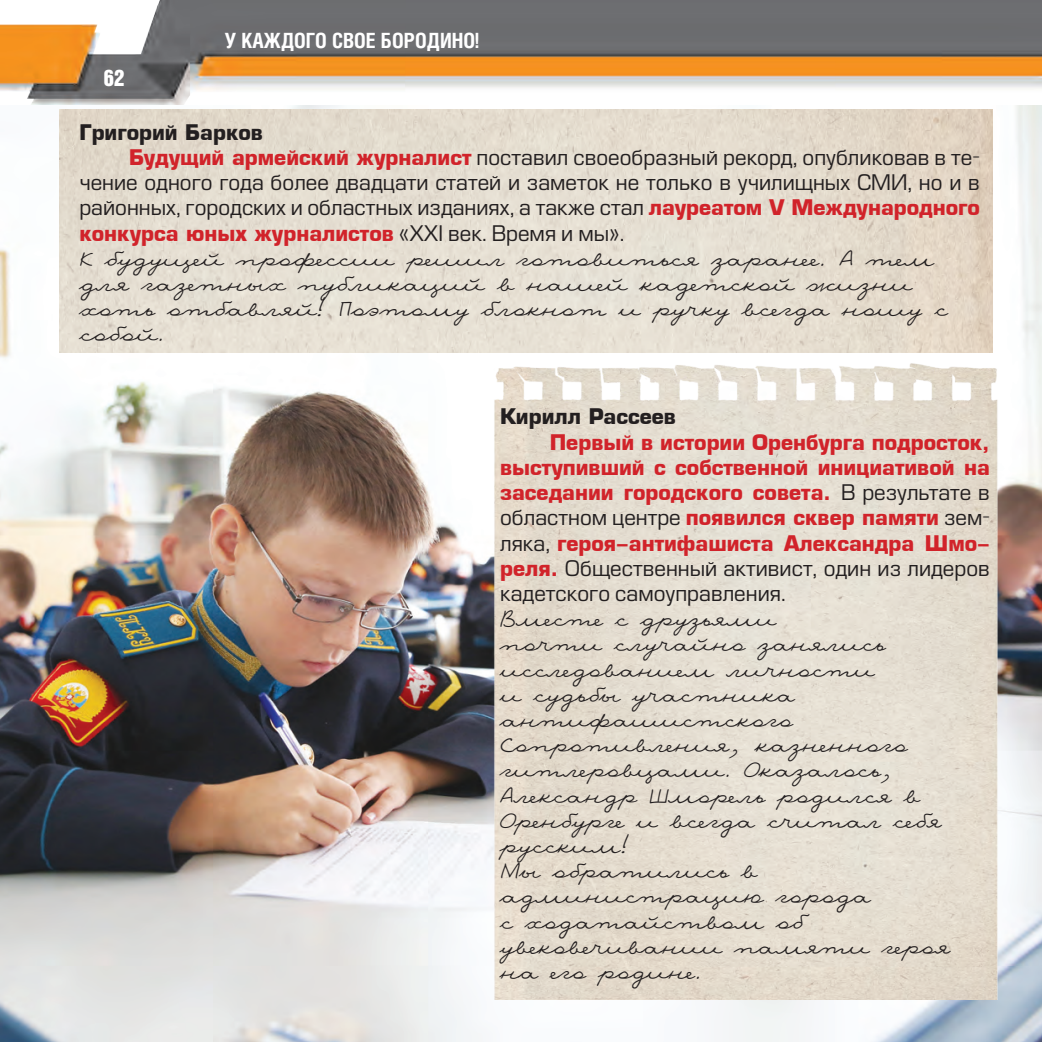
<style>
.page{position:relative;width:1042px;height:1042px;background:#fff}
.page>*{position:absolute;margin:0;border:0;box-sizing:border-box;transform-origin:0 0}
.t1{font:22.75px "Bastion Kontrast";color:#fff}
.t2{font:21px/25.2px "Nina CTT";color:#231f20}
.t3{font:700 21px/25.2px "Europe";color:#d1232a;text-align:justify}
.t4{font:21px "Europe";color:#231f20}
.t5{font:700 21px "Europe";color:#231f20}
.t6{font:700 21px "Helios Cond";color:#fff}
.s1{font-weight:700;color:#d1232a}
.s2{font-weight:400;color:#231f20}
</style>
<div class="page">
<img style="left:0;top:0;width:1042px;height:1042px">
<img style="left:60px;top:109px;width:932px;height:243px">
<img style="left:487px;top:352px;width:528px;height:648px">
<p class="t1" style="left:104px;top:66px;width:22px">62</p>
<p class="t6" style="left:225px;top:28px;width:256px">У КАЖДОГО СВОЕ БОРОДИНО!</p>
<p class="t5" style="left:79px;top:120px;width:185px">Григорий Барков</p>
<p class="t4" style="left:129px;top:145px;width:852px"><span class="s1">Будущий армейский журналист</span> поставил своеобразный рекорд, опубликовав в те-</p>
<p class="t4" style="left:79px;top:170px;width:902px">чение одного года более двадцати статей и заметок не только в училищных СМИ, но и в</p>
<p class="t4" style="left:79px;top:195px;width:902px">районных, городских и областных изданиях, а также стал <span class="s1">лауреатом V Международного</span></p>
<p class="t3" style="left:79px;top:220px;width:546px">конкурса юных журналистов <span class="s2">«XXI век. Время и мы».</span></p>
<p class="t2" style="left:79px;top:247px;width:870px">К будущей профессии решил готовиться заранее. А тем для газетных публикаций в нашей кадетской жизни хоть отбавляй! Поэтому блокнот и ручку всегда ношу с собой.</p>
<p class="t5" style="left:500px;top:404px;width:177px">Кирилл Рассеев</p>
<p class="t3" style="left:500px;top:429px;width:491px;text-indent:50px">Первый в истории Оренбурга подросток, выступивший с собственной инициативой на заседании городского совета. <span class="s2">В результате в областном центре</span> появился сквер памяти <span class="s2">зем&shy;ляка,</span> героя-антифашиста Александра Шмо&shy;реля. <span class="s2">Общественный активист, один из лидеров кадетского самоуправления.</span></p>
<p class="t2" style="left:500px;top:607px;width:451px">Вместе с друзьями<br>почти случайно занялись исследованием личности<br>и судьбы участника антифашистского<br>Сопротивления, казненного гитлеровцами. Оказалось,<br>Александр Шморель родился в<br>Оренбурге и всегда считал себя русским!<br>Мы обратились в администрацию города<br>с ходатайством об увековечивании памяти героя на его родине.</p>
</div>
